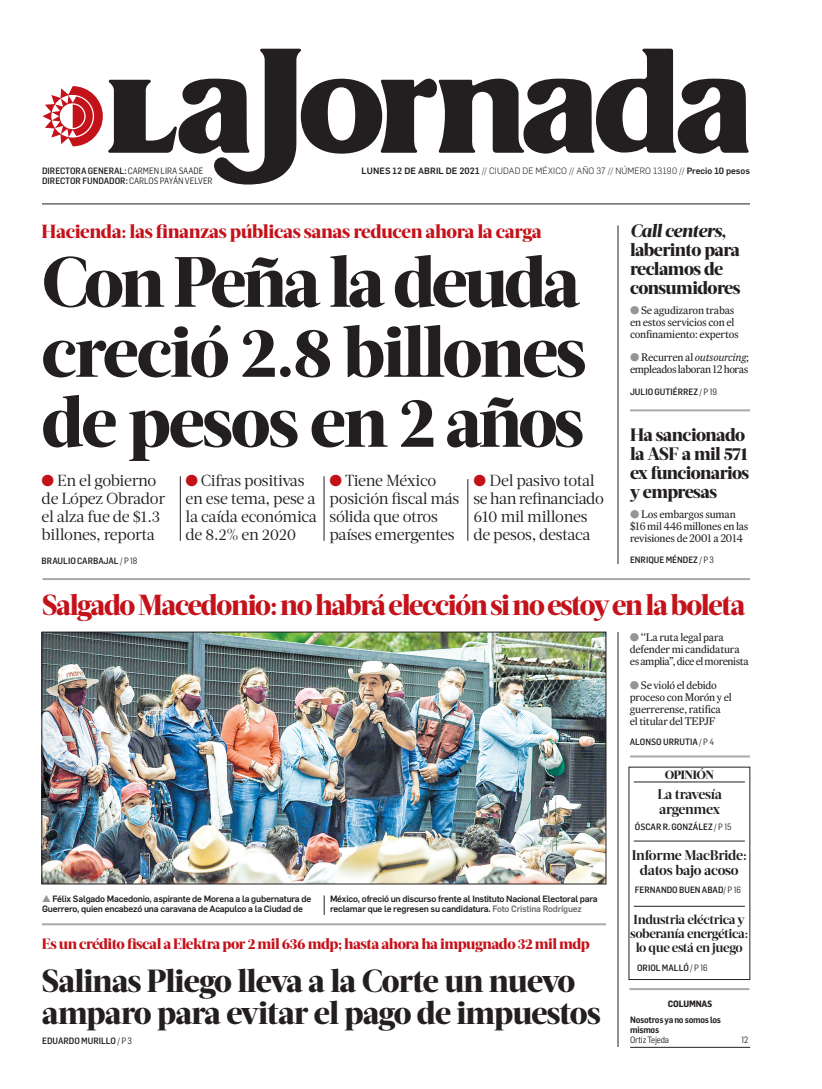
<style>
.page{position:relative;width:822px;height:1089px;background:#fff}
.page>*{position:absolute;margin:0;border:0;box-sizing:border-box;transform-origin:0 0}
.CABEZA_72{font:800 71px/70px "Acta Headline";letter-spacing:-.03em;color:#231f20;text-align:justify}
.AVISO_18{font:800 32px/32px "Acta Headline";letter-spacing:-.025em;color:#231f20}
.CABEZA_FOTO_24{font:800 29px "Acta Headline";letter-spacing:-.045em;color:#c4121a}
.BALAZO_ROJO_19{font:800 19px "Acta Headline";letter-spacing:-.02em;color:#c4121a}
.AVISO_18-2{font:800 18px/19px "Acta Headline";letter-spacing:-.03em;color:#231f20}
.SUMARIO_17{font:16px/18px "Acta Deck";letter-spacing:-.02em;color:#231f20}
.BALAZO_ROJO_16{font:800 15px "Acta Headline";letter-spacing:-.03em;color:#c4121a}
.CABEZA_20{font:700 14px/15px "Acta Headline";letter-spacing:-.025em;color:#231f20;text-align:center}
.CABEZA_20-2{font:700 13px/14px "Acta Headline";letter-spacing:-.03em;color:#231f20;text-align:center}
.CABEZA_56{font:800 12px "Acta Headline";letter-spacing:-.04em;color:#231f20}
.SUMARIO_9_5{font:11px/12px "Expresso Tx";letter-spacing:-.02em;color:#231f20}
.SUMARIO_9_5-2{font:11px/12px "Expresso Tx";letter-spacing:-.04em;color:#231f20}
.PIE_DE_FOTO_SIN_PLEC{font:500 9px/10px "Flama";letter-spacing:-.02em;color:#231f20}
.CREDITO_PORTADA{font:500 9px "Flama Semicond";color:#231f20}
.FECHA_AÑO_NUM_PORTAD{font:300 9px "Flama";letter-spacing:.01em;color:#231f20}
.SUMARIO_9_5-3{font:500 9px "Flama Semicond";color:#231f20}
.SECCION_AUTOR_CONTRA{font:600 9px/10px "Flama Semicond";letter-spacing:-.03em;color:#231f20}
.SECCION_CONTRA{font:700 9px "Flama Semicond";letter-spacing:-.02em;color:#231f20}
.SECCION_AUTOR_CONTRA-2{font:9px "Flama Semicond";color:#231f20}
.s1{font-weight:400}
.s2{font-weight:500}
.s3{color:#c4121a}
.s4{font-style:italic}
.s5{color:#939598}
.s6{color:#6c6d70}
</style>
<div class="page">
<svg style="left:43px;top:49px;width:706px;height:136px"></svg>
<hr style="left:42px;top:204px;width:708px;height:1px;background:#231f20">
<hr style="left:630px;top:755px;width:120px;height:2px;background:#a8a9ad">
<hr style="left:618px;top:632px;width:1px;height:415px;background:#231f20">
<img style="left:44px;top:634px;width:560px;height:248px">
<div style="left:42px;top:632px;width:564px;height:252px;border:1px solid #231f20"></div>
<svg style="left:324px;top:896px;width:1px;height:19px"></svg>
<hr style="left:42px;top:578px;width:708px;height:2px;background:#a8a9ad">
<hr style="left:42px;top:923px;width:564px;height:2px;background:#a8a9ad">
<hr style="left:618px;top:225px;width:1px;height:339px;background:#231f20">
<hr style="left:180px;top:476px;width:1px;height:65px;background:#231f20">
<hr style="left:324px;top:476px;width:1px;height:65px;background:#231f20">
<hr style="left:468px;top:479px;width:1px;height:62px;background:#231f20">
<hr style="left:630px;top:409px;width:120px;height:2px;background:#a8a9ad">
<hr style="left:629px;top:988px;width:120px;height:2px;background:#a8a9ad">
<hr style="left:630px;top:1047px;width:120px;height:1px;background:#231f20">
<hr style="left:634px;top:782px;width:111px;height:1px;background:#231f20">
<hr style="left:634px;top:841px;width:111px;height:1px;background:#231f20">
<hr style="left:634px;top:906px;width:111px;height:1px;background:#231f20">
<p class="CREDITO_PORTADA" style="left:42px;top:165px;width:163px">DIRECTORA GENERAL: <span class="s1">CARMEN LIRA SAADE</span></p>
<p class="FECHA_AÑO_NUM_PORTAD" style="left:362px;top:164px;width:390px"><span class="s2">LUNES 12 DE ABRIL DE 2021</span> // CIUDAD DE MÉXICO // AÑO 37 // NÚMERO 13190 // <span class="s2">Precio 10 pesos</span></p>
<p class="CREDITO_PORTADA" style="left:42px;top:175px;width:172px">DIRECTOR FUNDADOR: <span class="s1">CARLOS PAYÁN VELVER</span></p>
<p class="BALAZO_ROJO_19" style="left:42px;top:220px;width:502px">Hacienda: las finanzas públicas sanas reducen ahora la carga</p>
<p class="CABEZA_72" style="left:42px;top:248px;width:546px">Con Peña la deuda creció 2.8 billones de pesos en 2 años</p>
<p class="SUMARIO_17" style="left:42px;top:472px;width:125px"><span class="s3">●</span> En el gobierno de López Obrador el alza fue de $1.3 billones, reporta</p>
<p class="SUMARIO_17" style="left:186px;top:472px;width:133px"><span class="s3">●</span> Cifras positivas en ese tema, pese a la caída económica de 8.2% en 2020</p>
<p class="SUMARIO_17" style="left:329px;top:472px;width:131px"><span class="s3">●</span> Tiene México posición fiscal más sólida que otros países emergentes</p>
<p class="SUMARIO_17" style="left:473px;top:472px;width:132px"><span class="s3">●</span> Del pasivo total se han refinanciado<br>610 mil millones de pesos, destaca</p>
<p class="CREDITO_PORTADA" style="left:42px;top:555px;width:97px">BRAULIO CARBAJAL <span class="s1">/ P 18</span></p>
<p class="AVISO_18-2" style="left:630px;top:222px;width:112px"><span class="s4">Call centers</span>, laberinto para reclamos de consumidores</p>
<p class="SUMARIO_9_5" style="left:630px;top:304px;width:110px"><span class="s5">●</span> Se agudizaron trabas en estos servicios con el confinamiento: expertos</p>
<p class="SUMARIO_9_5-2" style="left:630px;top:351px;width:120px"><span class="s5">●</span> Recurren al <span class="s4">outsourcing</span>; empleados laboran 12 horas</p>
<p class="SUMARIO_9_5-3" style="left:630px;top:386px;width:89px">JULIO GUTIÉRREZ <span class="s1">/ P 19</span></p>
<p class="AVISO_18-2" style="left:630px;top:425px;width:121px">Ha sancionado la ASF a mil 571 ex funcionarios y empresas</p>
<p class="SUMARIO_9_5" style="left:630px;top:508px;width:120px"><span class="s5">●</span> Los embargos suman $16 mil 446 millones en las revisiones de 2001 a 2014</p>
<p class="SUMARIO_9_5-3" style="left:630px;top:554px;width:86px">ENRIQUE MÉNDEZ <span class="s1">/ P 3</span></p>
<p class="CABEZA_FOTO_24" style="left:42px;top:588px;width:705px">Salgado Macedonio: no habrá elección si no estoy en la boleta</p>
<p class="SUMARIO_9_5" style="left:630px;top:631px;width:120px"><span class="s5">●</span> ‘‘La ruta legal para defender mi candidatura es amplia’’, dice el morenista</p>
<p class="SUMARIO_9_5" style="left:630px;top:679px;width:103px"><span class="s5">●</span> Se violó el debido proceso con Morón y el guerrerense, ratifica el titular del TEPJF</p>
<p class="SUMARIO_9_5-3" style="left:630px;top:736px;width:86px">ALONSO URRUTIA <span class="s1">/ P 4</span></p>
<p class="CABEZA_56" style="left:665px;top:768px;width:51px">OPINIÓN</p>
<p class="CABEZA_20" style="left:657px;top:786px;width:66px;text-align:left">La travesía argenmex</p>
<p class="CREDITO_PORTADA" style="left:635px;top:821px;width:98px">ÓSCAR R. GONZÁLEZ <span class="s1">/ P 15</span></p>
<p class="PIE_DE_FOTO_SIN_PLEC" style="left:42px;top:894px;width:271px"><span class="s5">▲</span> Félix Salgado Macedonio, aspirante de Morena a la gubernatura de<br>Guerrero, quien encabezó una caravana de Acapulco a la Ciudad de</p>
<p class="PIE_DE_FOTO_SIN_PLEC" style="left:330px;top:893px;width:269px">México, ofreció un discurso frente al Instituto Nacional Electoral para reclamar que le regresen su candidatura. <span class="s6">Foto Cristina Rodríguez</span></p>
<p class="BALAZO_ROJO_16" style="left:42px;top:934px;width:549px">Es un crédito fiscal a Elektra por 2 mil 636 mdp; hasta ahora ha impugnado 32 mil mdp</p>
<p class="AVISO_18" style="left:42px;top:965px;width:561px">Salinas Pliego lleva a la Corte un nuevo amparo para evitar el pago de impuestos</p>
<p class="CREDITO_PORTADA" style="left:42px;top:1035px;width:91px">EDUARDO MURILLO <span class="s1">/ P 3</span></p>
<p class="CABEZA_20" style="left:632px;top:848px;width:117px">Informe MacBride: datos bajo acoso</p>
<p class="CREDITO_PORTADA" style="left:635px;top:884px;width:108px">FERNANDO BUEN ABAD<span class="s1">/ P 16</span></p>
<p class="CABEZA_20-2" style="left:630px;top:913px;width:120px">Industria eléctrica y soberanía energética: lo que está en juego</p>
<p class="CREDITO_PORTADA" style="left:637px;top:962px;width:72px">ORIOL MALLÓ <span class="s1">/ P 16</span></p>
<p class="SECCION_CONTRA" style="left:668px;top:998px;width:46px">COLUMNAS</p>
<p class="SECCION_AUTOR_CONTRA" style="left:630px;top:1014px;width:92px">Nosotros ya no somos los mismos<br><span class="s1">Ortiz Tejeda</span></p>
<p class="SECCION_AUTOR_CONTRA-2" style="left:742px;top:1034px;width:8px">12</p>
</div>
